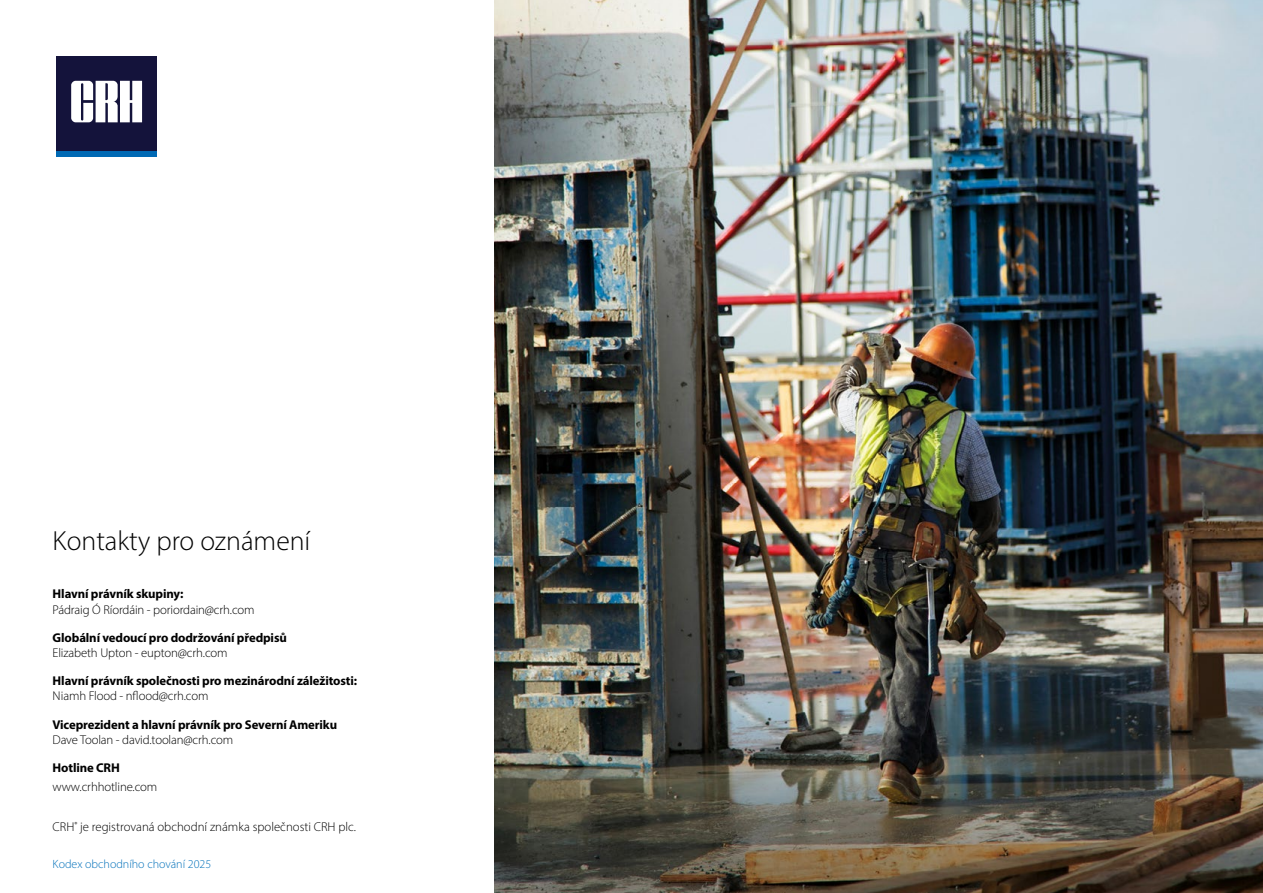
<style>
.page{position:relative;width:1263px;height:893px;background:#fff}
.page>*{position:absolute;margin:0;border:0;box-sizing:border-box;transform-origin:0 0}
.t1{font:300 27.75px "Myriad Pro";color:#000}
.t2{font:300 12.75px "Myriad Pro";letter-spacing:-.01em;color:#000}
.t3{font:700 12.75px "Myriad Pro";letter-spacing:-.01em;color:#000}
.t4{font:300 12px "Myriad Pro";color:#0070ba}
</style>
<div class="page">
<img style="left:494px;top:0;width:769px;height:893px">
<div style="left:56px;top:56px;width:101px;height:101px;background:#14133b"></div>
<svg style="left:71px;top:81px;width:71px;height:41px;background:#d4d4db"></svg>
<div style="left:56px;top:152px;width:101px;height:5px;background:#0069b4"></div>
<h1 class="t1" style="left:53px;top:524px;width:259px">Kontakty pro oznámení</h1>
<p class="t3" style="left:53px;top:586px;width:132px">Hlavní právník skupiny:</p>
<p class="t2" style="left:53px;top:602px;width:204px">Pádraig Ó Ríordáin - poriordain@crh.com</p>
<p class="t3" style="left:53px;top:629px;width:236px">Globální vedoucí pro dodržování předpisů</p>
<p class="t2" style="left:53px;top:645px;width:177px">Elizabeth Upton - eupton@crh.com</p>
<p class="t3" style="left:53px;top:672px;width:306px">Hlavní právník společnosti pro mezinárodní záležitosti:</p>
<p class="t2" style="left:53px;top:688px;width:157px">Niamh Flood - nflood@crh.com</p>
<p class="t3" style="left:53px;top:716px;width:286px">Viceprezident a hlavní právník pro Severní Ameriku</p>
<p class="t2" style="left:53px;top:732px;width:182px">Dave Toolan - david.toolan@crh.com</p>
<p class="t3" style="left:53px;top:759px;width:69px">Hotline CRH</p>
<p class="t2" style="left:53px;top:779px;width:106px">www.crhhotline.com</p>
<p class="t2" style="left:53px;top:819px;width:305px">CRH<sup>®</sup> je registrovaná obchodní známka společnosti CRH plc.</p>
<p class="t4" style="left:53px;top:856px;width:160px">Kodex obchodního chování 2025</p>
</div>
